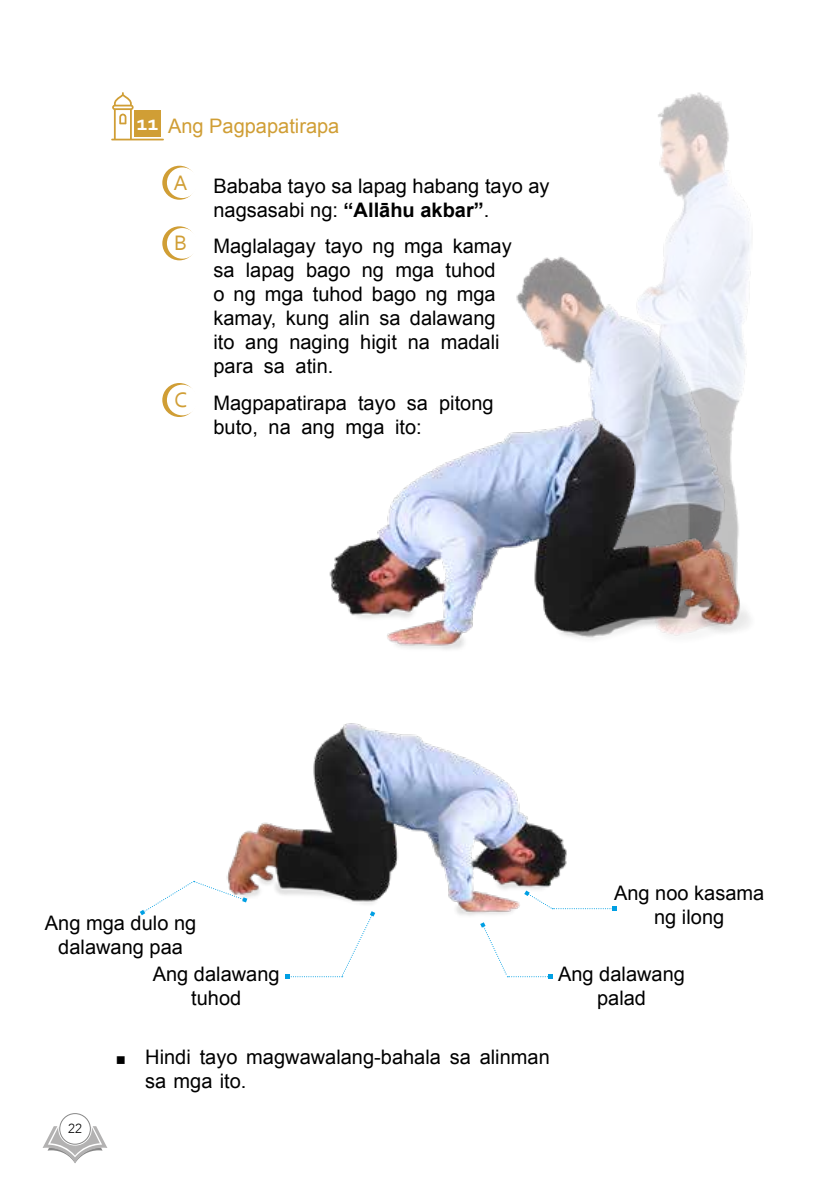
<style>
.page{position:relative;width:840px;height:1191px;background:#fff}
.page>*{position:absolute;margin:0;border:0;box-sizing:border-box;transform-origin:0 0}
.t1{font:20px/24px "Arial";color:#000}
.t2{font:20px "Arial";color:#d09e35}
.t3{font:300 13.2px "Avenir";color:#000}
.s1{font-family:"Corbel";font-size:22px;color:#d09e35}
.s2{font-weight:700}
.s3{font-family:"Muna";font-weight:700}
</style>
<div class="page">
<svg style="left:111px;top:92px;width:53px;height:48px"></svg>
<div style="left:134px;top:111px;width:26px;height:26px;background:#d09e35"></div>
<svg style="left:162px;top:166px;width:34px;height:34px"></svg>
<div style="left:167px;top:167px;width:30px;height:31px;background:#fff;border-radius:50%"></div>
<svg style="left:162px;top:226px;width:34px;height:34px"></svg>
<div style="left:167px;top:228px;width:30px;height:31px;background:#fff;border-radius:50%"></div>
<svg style="left:162px;top:383px;width:34px;height:34px"></svg>
<div style="left:167px;top:385px;width:30px;height:30px;background:#fff;border-radius:50%"></div>
<img style="left:516px;top:92px;width:235px;height:308px">
<img style="left:329px;top:400px;width:421px;height:250px">
<img style="left:226px;top:723px;width:341px;height:193px">
<svg style="left:524px;top:890px;width:92px;height:20px"></svg>
<svg style="left:140px;top:880px;width:107px;height:35px"></svg>
<svg style="left:480px;top:922px;width:71px;height:56px"></svg>
<svg style="left:285px;top:911px;width:90px;height:67px"></svg>
<svg style="left:43px;top:1126px;width:64px;height:37px"></svg>
<div style="left:60px;top:1113px;width:30px;height:31px;background:#fff;border-radius:50%"></div>
<div style="left:59px;top:1113px;width:31px;height:31px;border:1px solid #878787;border-radius:50%"></div>
<p class="t2" style="left:137px;top:113px;width:204px"><sup>11</sup> Ang Pagpapatirapa</p>
<p class="t1" style="left:213px;top:174px;width:337px;text-indent:-40px"><span class="s1">A</span> Bababa tayo sa lapag habang tayo ay nagsasabi ng: <span class="s2">“Allāhu akbar”</span>.</p>
<p class="t1" style="left:213px;top:234px;width:299px;text-indent:-39px"><span class="s1">B</span> Maglalagay tayo ng mga kamay sa lapag bago ng mga tuhod o ng mga tuhod bago ng mga kamay, kung alin sa dalawang ito ang naging higit na madali para sa atin.</p>
<p class="t1" style="left:213px;top:391px;width:281px;text-indent:-39px"><span class="s1">C</span> Magpapatirapa tayo sa pitong buto, na ang mga ito:</p>
<p class="t1" style="left:613px;top:881px;width:152px">Ang noo kasama</p>
<p class="t1" style="left:45px;top:911px;width:153px">Ang mga dulo ng</p>
<p class="t1" style="left:653px;top:905px;width:72px">ng ilong</p>
<p class="t1" style="left:58px;top:935px;width:126px">dalawang paa</p>
<p class="t1" style="left:558px;top:962px;width:128px;text-align:center">Ang dalawang palad</p>
<p class="t1" style="left:153px;top:962px;width:128px;text-align:center">Ang dalawang tuhod</p>
<p class="t3" style="left:68px;top:1120px;width:15px">22</p>
<p class="t1" style="left:145px;top:1045px;width:406px;text-indent:-28px"><span class="s3">¨</span> Hindi tayo magwawalang-bahala sa alinman sa mga ito.</p>
</div>
